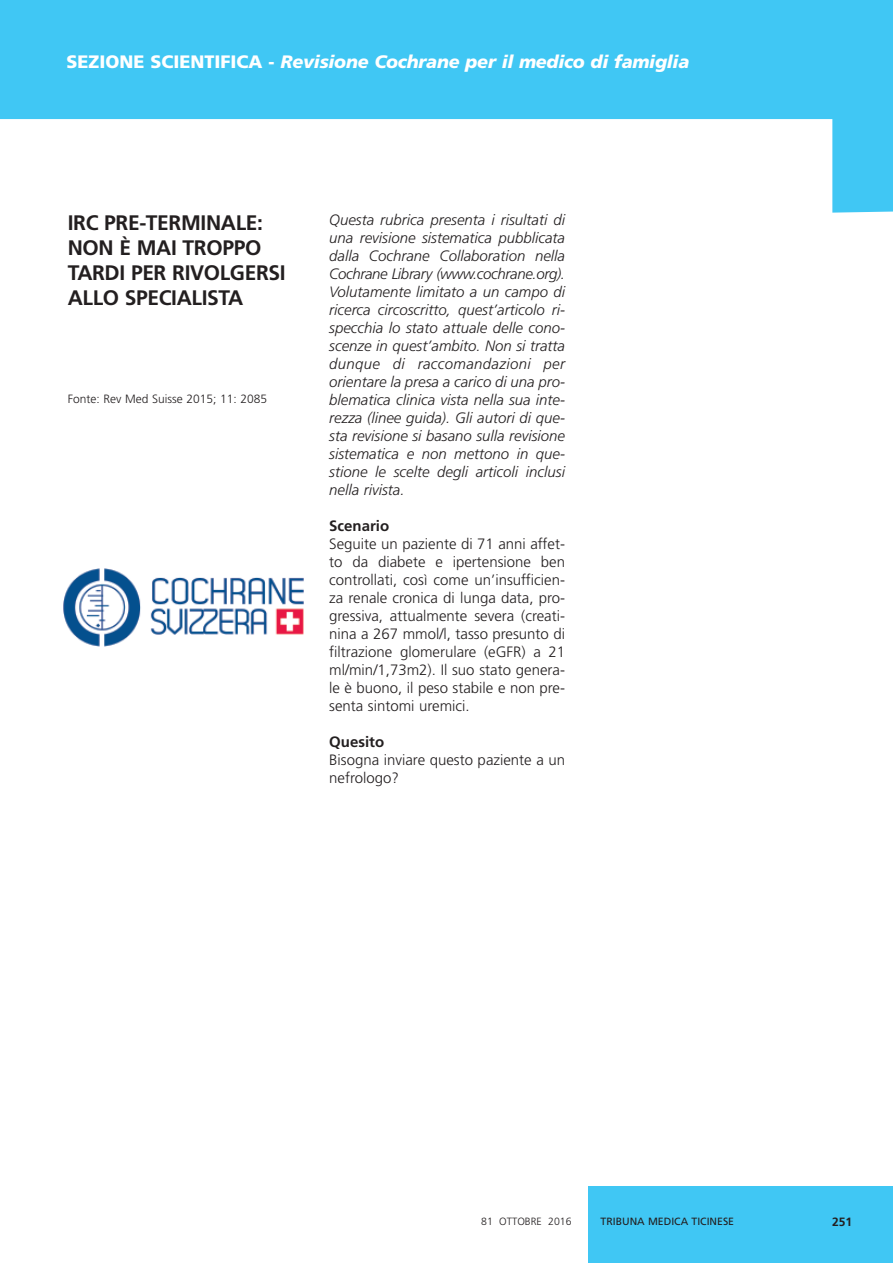
<style>
.page{position:relative;width:893px;height:1263px;background:#fff}
.page>*{position:absolute;margin:0;border:0;box-sizing:border-box;transform-origin:0 0}
.t1{font:700 21px/25.2px "Frutiger";letter-spacing:-.015em;color:#231f20}
.t2{font:italic 900 18px "Frutiger";letter-spacing:-.01em;color:#fff}
.t3{font:italic 300 15px/18px "Frutiger";color:#231f20;text-align:justify}
.t4{font:300 15px/18px "Frutiger";color:#231f20;text-align:justify}
.t5{font:700 15px "Frutiger";color:#231f20}
.t6{font:300 12px "Frutiger";color:#231f20}
.t7{font:700 12px "Frutiger";color:#231f20}
.t8{font:10.5px "Frutiger";color:#231f20}
.t9{font:300 10.5px "Frutiger";color:#231f20}
.s1{font-style:normal}
</style>
<div class="page">
<svg style="left:0;top:0;width:893px;height:213px;fill:#40c7f4"></svg>
<div style="left:588px;top:1186px;width:305px;height:77px;background:#40c7f4"></div>
<img style="left:63px;top:568px;width:241px;height:79px">
<p class="t2" style="left:66px;top:55px;width:624px"><span class="s1">SEZIONE SCIENTIFICA -</span> Revisione Cochrane per il medico di famiglia</p>
<h1 class="t1" style="left:68px;top:212px;width:220px">IRC PRE-TERMINALE:<br>NON È MAI TROPPO<br>TARDI PER RIVOLGERSI<br>ALLO SPECIALISTA</h1>
<p class="t6" style="left:68px;top:394px;width:201px">Fonte: Rev Med Suisse 2015; 11: 2085</p>
<p class="t3" style="left:329px;top:212px;width:237px">Questa rubrica presenta i risultati di una revisione sistematica pubblicata dalla Cochrane Collaboration nella Cochrane Library (www.cochrane.org).<br>Volutamente limitato a un campo di ricerca circoscritto, quest’articolo ri&shy;specchia lo stato attuale delle cono&shy;scenze in quest’ambito. Non si tratta dunque di raccomandazioni per orientare la presa a carico di una pro&shy;blematica clinica vista nella sua inte&shy;rezza (linee guida). Gli autori di que&shy;sta revisione si basano sulla revisione sistematica e non mettono in que&shy;stione le scelte degli articoli inclusi nella rivista.</p>
<p class="t5" style="left:329px;top:520px;width:62px">Scenario</p>
<p class="t4" style="left:329px;top:536px;width:237px">Seguite un paziente di 71 anni affet&shy;to da diabete e ipertensione ben controllati, così come un’insufficien&shy;za renale cronica di lunga data, pro&shy;gressiva, attualmente severa (creati&shy;nina a 267 mmol/l, tasso presunto di filtrazione glomerulare (eGFR) a 21 ml/min/1,73m2). Il suo stato genera&shy;le è buono, il peso stabile e non pre&shy;senta sintomi uremici.</p>
<p class="t5" style="left:329px;top:736px;width:56px">Quesito</p>
<p class="t4" style="left:329px;top:752px;width:237px">Bisogna inviare questo paziente a un nefrologo?</p>
<p class="t9" style="left:481px;top:1216px;width:92px">81 OTTOBRE 2016</p>
<p class="t8" style="left:600px;top:1216px;width:135px">TRIBUNA MEDICA TICINESE</p>
<p class="t7" style="left:832px;top:1216px;width:22px">251</p>
</div>
